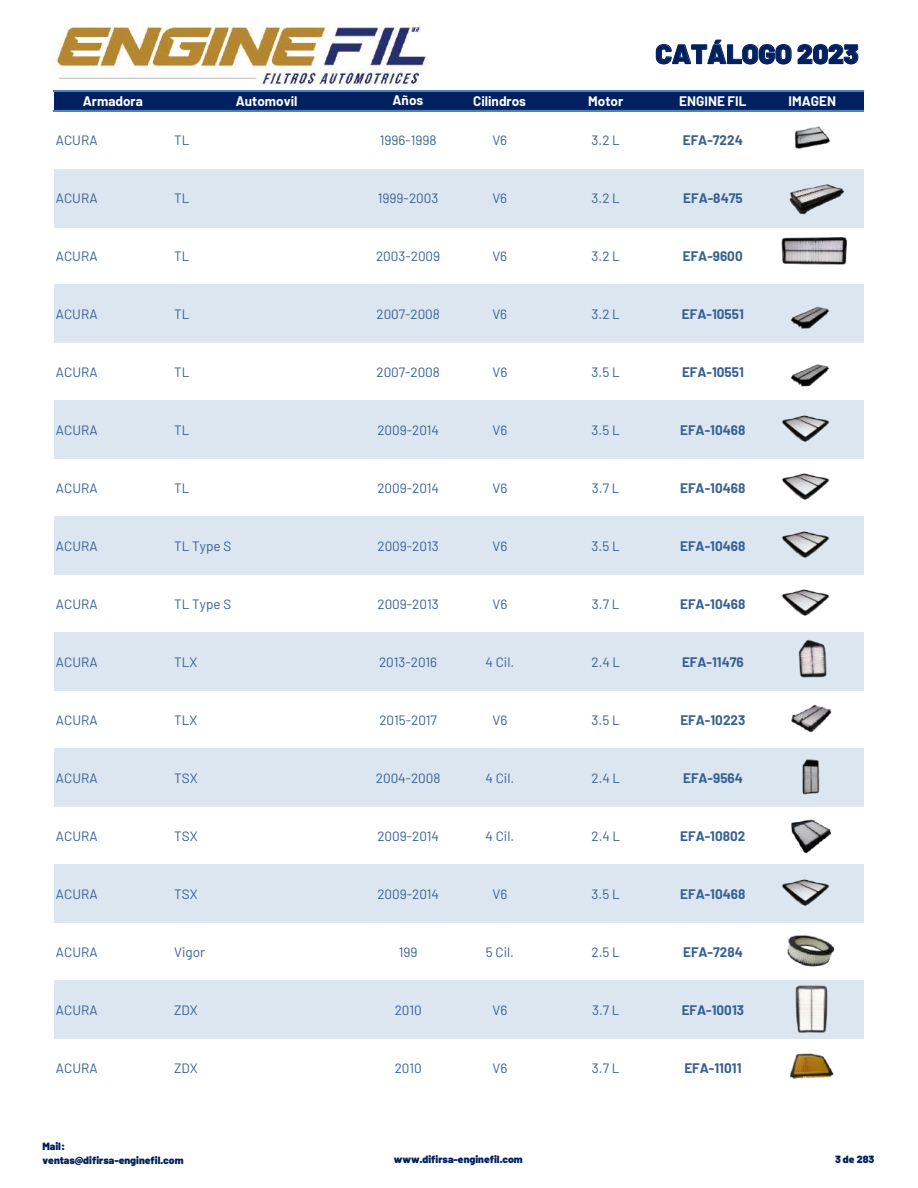
<style>
.page{position:relative;width:918px;height:1188px;background:#fff}
.page>*{position:absolute;margin:0;border:0;box-sizing:border-box;transform-origin:0 0}
.t1{font:900 27px "Barlow";color:#002060}
.t2{font:13.5px "Barlow";color:#366092}
.t3{font:700 13.5px "Barlow";color:#366092}
.t4{font:700 13.5px "Barlow";color:#fff}
.t5{font:900 10.5px/14.5px "Barlow";color:#002060}
</style>
<div class="page">
<div style="left:54px;top:91px;width:810px;height:20px;background:#002060"></div>
<svg style="left:656px;top:39px;width:203px;height:26px"></svg>
<hr style="left:53px;top:90px;width:811px;height:1px;background:#4f81bd">
<hr style="left:53px;top:91px;width:811px;height:1px;background:#4f81bd">
<hr style="left:53px;top:110px;width:811px;height:2px;background:#4f81bd">
<img style="left:52px;top:26px;width:380px;height:60px">
<div style="left:54px;top:169px;width:810px;height:58px;background:#dce6f1"></div>
<div style="left:54px;top:285px;width:810px;height:58px;background:#dce6f1"></div>
<div style="left:54px;top:401px;width:810px;height:58px;background:#dce6f1"></div>
<div style="left:54px;top:517px;width:810px;height:58px;background:#dce6f1"></div>
<div style="left:54px;top:633px;width:810px;height:58px;background:#dce6f1"></div>
<div style="left:54px;top:749px;width:810px;height:58px;background:#dce6f1"></div>
<div style="left:54px;top:865px;width:810px;height:58px;background:#dce6f1"></div>
<div style="left:54px;top:981px;width:810px;height:58px;background:#dce6f1"></div>
<img style="left:794px;top:126px;width:37px;height:23px">
<img style="left:789px;top:184px;width:55px;height:31px">
<img style="left:781px;top:237px;width:66px;height:28px">
<img style="left:790px;top:306px;width:40px;height:23px">
<img style="left:790px;top:364px;width:40px;height:23px">
<img style="left:782px;top:415px;width:48px;height:27px">
<img style="left:782px;top:473px;width:48px;height:27px">
<img style="left:782px;top:531px;width:48px;height:27px">
<img style="left:782px;top:589px;width:48px;height:27px">
<img style="left:798px;top:639px;width:29px;height:39px">
<img style="left:791px;top:704px;width:41px;height:29px">
<img style="left:802px;top:759px;width:18px;height:36px">
<img style="left:791px;top:819px;width:40px;height:35px">
<img style="left:782px;top:879px;width:48px;height:27px">
<img style="left:787px;top:935px;width:48px;height:32px">
<img style="left:795px;top:985px;width:33px;height:48px">
<img style="left:790px;top:1053px;width:44px;height:26px">
<h1 class="t1" style="left:656px;top:37px;width:205px">CATÁLOGO 2023</h1>
<p class="t4" style="left:83px;top:91px;width:62px">Armadora</p>
<p class="t4" style="left:236px;top:91px;width:63px">Automovil</p>
<p class="t4" style="left:393px;top:90px;width:32px">Años</p>
<p class="t4" style="left:473px;top:91px;width:54px">Cilindros</p>
<p class="t4" style="left:588px;top:91px;width:37px">Motor</p>
<p class="t4" style="left:679px;top:91px;width:69px">ENGINE FIL</p>
<p class="t4" style="left:789px;top:91px;width:49px">IMAGEN</p>
<p class="t2" style="left:56px;top:130px;width:43px">ACURA</p>
<p class="t2" style="left:174px;top:130px;width:17px">TL</p>
<p class="t2" style="left:380px;top:130px;width:58px">1996-1998</p>
<p class="t2" style="left:492px;top:130px;width:16px">V6</p>
<p class="t2" style="left:592px;top:130px;width:30px">3.2 L</p>
<p class="t3" style="left:683px;top:130px;width:62px">EFA-7224</p>
<p class="t2" style="left:56px;top:188px;width:43px">ACURA</p>
<p class="t2" style="left:174px;top:188px;width:17px">TL</p>
<p class="t2" style="left:378px;top:188px;width:62px">1999-2003</p>
<p class="t2" style="left:492px;top:188px;width:16px">V6</p>
<p class="t2" style="left:592px;top:188px;width:30px">3.2 L</p>
<p class="t3" style="left:683px;top:188px;width:61px">EFA-8475</p>
<p class="t2" style="left:56px;top:246px;width:43px">ACURA</p>
<p class="t2" style="left:174px;top:246px;width:17px">TL</p>
<p class="t2" style="left:376px;top:246px;width:66px">2003-2009</p>
<p class="t2" style="left:492px;top:246px;width:16px">V6</p>
<p class="t2" style="left:592px;top:246px;width:30px">3.2 L</p>
<p class="t3" style="left:683px;top:246px;width:61px">EFA-9600</p>
<p class="t2" style="left:56px;top:304px;width:43px">ACURA</p>
<p class="t2" style="left:174px;top:304px;width:17px">TL</p>
<p class="t2" style="left:376px;top:304px;width:65px">2007-2008</p>
<p class="t2" style="left:492px;top:304px;width:16px">V6</p>
<p class="t2" style="left:592px;top:304px;width:30px">3.2 L</p>
<p class="t3" style="left:682px;top:304px;width:63px">EFA-10551</p>
<p class="t2" style="left:56px;top:362px;width:43px">ACURA</p>
<p class="t2" style="left:174px;top:362px;width:17px">TL</p>
<p class="t2" style="left:376px;top:362px;width:65px">2007-2008</p>
<p class="t2" style="left:492px;top:362px;width:16px">V6</p>
<p class="t2" style="left:592px;top:362px;width:30px">3.5 L</p>
<p class="t3" style="left:682px;top:362px;width:63px">EFA-10551</p>
<p class="t2" style="left:56px;top:420px;width:43px">ACURA</p>
<p class="t2" style="left:174px;top:420px;width:17px">TL</p>
<p class="t2" style="left:377px;top:420px;width:63px">2009-2014</p>
<p class="t2" style="left:492px;top:420px;width:16px">V6</p>
<p class="t2" style="left:592px;top:420px;width:30px">3.5 L</p>
<p class="t3" style="left:680px;top:420px;width:67px">EFA-10468</p>
<p class="t2" style="left:56px;top:478px;width:43px">ACURA</p>
<p class="t2" style="left:174px;top:478px;width:17px">TL</p>
<p class="t2" style="left:377px;top:478px;width:63px">2009-2014</p>
<p class="t2" style="left:492px;top:478px;width:16px">V6</p>
<p class="t2" style="left:592px;top:478px;width:29px">3.7 L</p>
<p class="t3" style="left:680px;top:478px;width:67px">EFA-10468</p>
<p class="t2" style="left:56px;top:536px;width:43px">ACURA</p>
<p class="t2" style="left:174px;top:536px;width:59px">TL Type S</p>
<p class="t2" style="left:378px;top:536px;width:63px">2009-2013</p>
<p class="t2" style="left:492px;top:536px;width:16px">V6</p>
<p class="t2" style="left:592px;top:536px;width:30px">3.5 L</p>
<p class="t3" style="left:680px;top:536px;width:67px">EFA-10468</p>
<p class="t2" style="left:56px;top:594px;width:43px">ACURA</p>
<p class="t2" style="left:174px;top:594px;width:59px">TL Type S</p>
<p class="t2" style="left:378px;top:594px;width:63px">2009-2013</p>
<p class="t2" style="left:492px;top:594px;width:16px">V6</p>
<p class="t2" style="left:592px;top:594px;width:29px">3.7 L</p>
<p class="t3" style="left:680px;top:594px;width:67px">EFA-10468</p>
<p class="t2" style="left:56px;top:652px;width:43px">ACURA</p>
<p class="t2" style="left:174px;top:652px;width:25px">TLX</p>
<p class="t2" style="left:379px;top:652px;width:60px">2013-2016</p>
<p class="t2" style="left:486px;top:652px;width:30px">4 Cil.</p>
<p class="t2" style="left:591px;top:652px;width:30px">2.4 L</p>
<p class="t3" style="left:682px;top:652px;width:63px">EFA-11476</p>
<p class="t2" style="left:56px;top:710px;width:43px">ACURA</p>
<p class="t2" style="left:174px;top:710px;width:25px">TLX</p>
<p class="t2" style="left:379px;top:710px;width:59px">2015-2017</p>
<p class="t2" style="left:492px;top:710px;width:16px">V6</p>
<p class="t2" style="left:592px;top:710px;width:30px">3.5 L</p>
<p class="t3" style="left:680px;top:710px;width:67px">EFA-10223</p>
<p class="t2" style="left:56px;top:768px;width:43px">ACURA</p>
<p class="t2" style="left:174px;top:768px;width:25px">TSX</p>
<p class="t2" style="left:376px;top:768px;width:66px">2004-2008</p>
<p class="t2" style="left:486px;top:768px;width:30px">4 Cil.</p>
<p class="t2" style="left:591px;top:768px;width:30px">2.4 L</p>
<p class="t3" style="left:683px;top:768px;width:61px">EFA-9564</p>
<p class="t2" style="left:56px;top:826px;width:43px">ACURA</p>
<p class="t2" style="left:174px;top:826px;width:25px">TSX</p>
<p class="t2" style="left:377px;top:826px;width:63px">2009-2014</p>
<p class="t2" style="left:486px;top:826px;width:30px">4 Cil.</p>
<p class="t2" style="left:591px;top:826px;width:30px">2.4 L</p>
<p class="t3" style="left:680px;top:826px;width:67px">EFA-10802</p>
<p class="t2" style="left:56px;top:884px;width:43px">ACURA</p>
<p class="t2" style="left:174px;top:884px;width:25px">TSX</p>
<p class="t2" style="left:377px;top:884px;width:63px">2009-2014</p>
<p class="t2" style="left:492px;top:884px;width:16px">V6</p>
<p class="t2" style="left:592px;top:884px;width:30px">3.5 L</p>
<p class="t3" style="left:680px;top:884px;width:67px">EFA-10468</p>
<p class="t2" style="left:56px;top:942px;width:43px">ACURA</p>
<p class="t2" style="left:174px;top:942px;width:32px">Vigor</p>
<p class="t2" style="left:399px;top:942px;width:20px">199</p>
<p class="t2" style="left:486px;top:942px;width:30px">5 Cil.</p>
<p class="t2" style="left:592px;top:942px;width:30px">2.5 L</p>
<p class="t3" style="left:683px;top:942px;width:61px">EFA-7284</p>
<p class="t2" style="left:56px;top:1000px;width:43px">ACURA</p>
<p class="t2" style="left:174px;top:1000px;width:25px">ZDX</p>
<p class="t2" style="left:395px;top:1000px;width:29px">2010</p>
<p class="t2" style="left:492px;top:1000px;width:16px">V6</p>
<p class="t2" style="left:592px;top:1000px;width:29px">3.7 L</p>
<p class="t3" style="left:682px;top:1000px;width:64px">EFA-10013</p>
<p class="t2" style="left:56px;top:1058px;width:43px">ACURA</p>
<p class="t2" style="left:174px;top:1058px;width:25px">ZDX</p>
<p class="t2" style="left:395px;top:1058px;width:29px">2010</p>
<p class="t2" style="left:492px;top:1058px;width:16px">V6</p>
<p class="t2" style="left:592px;top:1058px;width:29px">3.7 L</p>
<p class="t3" style="left:684px;top:1058px;width:59px">EFA-11011</p>
<p class="t5" style="left:42px;top:1139px;width:143px">Mail: ventas@difirsa-enginefil.com</p>
<p class="t5" style="left:394px;top:1152px;width:130px">www.difirsa-enginefil.com</p>
<p class="t5" style="left:835px;top:1152px;width:41px">3 de 283</p>
</div>
